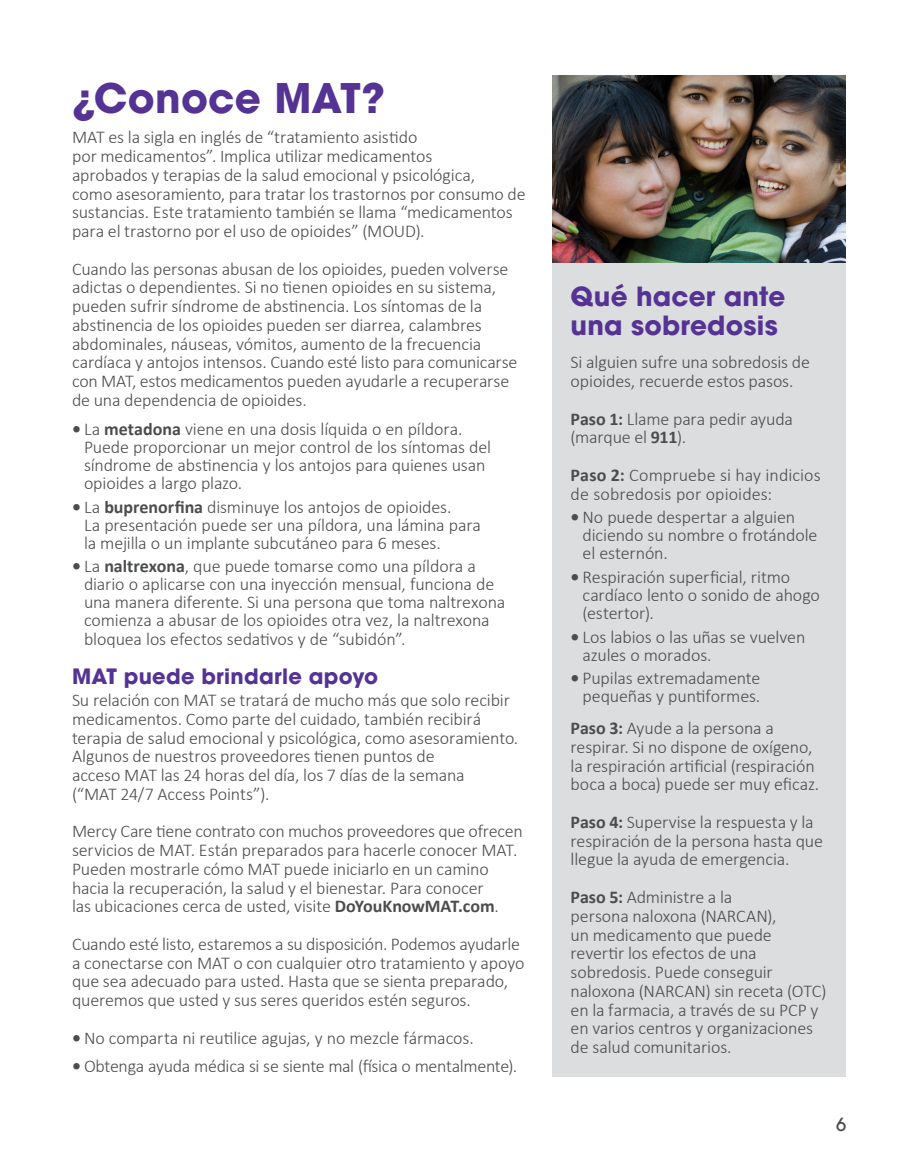
<style>
.page{position:relative;width:918px;height:1175px;background:#fff}
.page>*{position:absolute;margin:0;border:0;box-sizing:border-box;transform-origin:0 0}
.t1{font:700 40.5px "ITC Avant Garde Pro";letter-spacing:.005em;color:#553394}
.t2{font:700 26.25px/28.5px "ITC Avant Garde Pro";letter-spacing:.005em;color:#553394}
.t3{font:700 21px "ITC Avant Garde Pro";letter-spacing:.015em;color:#553394}
.t4{font:300 18px/18.8px "Calibri";letter-spacing:-.005em;color:#4b4c4d}
.t5{font:300 18px "Calibri";letter-spacing:-.025em;color:#4b4c4d}
.t6{font:500 18px "ITC Avant Garde Pro";color:#4b4c4d}
.s1{font-weight:700}
</style>
<div class="page">
<div style="left:553px;top:262px;width:293px;height:815px;background:#dcdddf"></div>
<img style="left:553px;top:75px;width:293px;height:187px">
<h2 class="t1" style="left:72px;top:71px;width:315px">¿Conoce MAT?</h2>
<p class="t4" style="left:72px;top:128px;width:455px">MAT es la sigla en inglés de “tratamiento asistido<br>por medicamentos”. Implica utilizar medicamentos<br>aprobados y terapias de la salud emocional y psicológica,<br>como asesoramiento, para tratar los trastornos por consumo de sustancias. Este tratamiento también se llama “medicamentos para el trastorno por el uso de opioides” (MOUD).</p>
<p class="t4" style="left:72px;top:259px;width:447px">Cuando las personas abusan de los opioides, pueden volverse adictas o dependientes. Si no tienen opioides en su sistema, pueden sufrir síndrome de abstinencia. Los síntomas de la abstinencia de los opioides pueden ser diarrea, calambres abdominales, náuseas, vómitos, aumento de la frecuencia cardíaca y antojos intensos. Cuando esté listo para comunicarse con MAT, estos medicamentos pueden ayudarle a recuperarse de una dependencia de opioides.</p>
<p class="t4" style="left:84px;top:420px;width:409px;line-height:18px;text-indent:-12px"><span class="s1">•</span> La <span class="s1">metadona</span> viene en una dosis líquida o en píldora.<br>Puede proporcionar un mejor control de los síntomas del síndrome de abstinencia y los antojos para quienes usan opioides a largo plazo.</p>
<p class="t4" style="left:84px;top:497px;width:399px;line-height:18px;text-indent:-12px"><span class="s1">•</span> La <span class="s1">buprenorfina</span> disminuye los antojos de opioides.<br>La presentación puede ser una píldora, una lámina para la mejilla o un implante subcutáneo para 6 meses.</p>
<p class="t4" style="left:84px;top:557px;width:423px;line-height:18px;text-indent:-12px"><span class="s1">•</span> La <span class="s1">naltrexona</span>, que puede tomarse como una píldora a diario o aplicarse con una inyección mensual, funciona de una manera diferente. Si una persona que toma naltrexona comienza a abusar de los opioides otra vez, la naltrexona bloquea los efectos sedativos y de “subidón”.</p>
<h3 class="t3" style="left:72px;top:662px;width:308px">MAT puede brindarle apoyo</h3>
<p class="t4" style="left:72px;top:690px;width:448px">Su relación con MAT se tratará de mucho más que solo recibir medicamentos. Como parte del cuidado, también recibirá terapia de salud emocional y psicológica, como asesoramiento.<br>Algunos de nuestros proveedores tienen puntos de<br>acceso MAT las 24 horas del día, los 7 días de la semana<br>(“MAT 24/7 Access Points”).</p>
<p class="t4" style="left:72px;top:821px;width:452px">Mercy Care tiene contrato con muchos proveedores que ofrecen servicios de MAT. Están preparados para hacerle conocer MAT.<br>Pueden mostrarle cómo MAT puede iniciarlo en un camino hacia la recuperación, la salud y el bienestar. Para conocer<br>las ubicaciones cerca de usted, visite <span class="s1">DoYouKnowMAT.com</span>.</p>
<p class="t4" style="left:72px;top:934px;width:454px">Cuando esté listo, estaremos a su disposición. Podemos ayudarle a conectarse con MAT o con cualquier otro tratamiento y apoyo que sea adecuado para usted. Hasta que se sienta preparado, queremos que usted y sus seres queridos estén seguros.</p>
<p class="t4" style="left:72px;top:1028px;width:403px"><span class="s1">•</span> No comparta ni reutilice agujas, y no mezcle fármacos.</p>
<p class="t5" style="left:72px;top:1054px;width:447px"><span class="s1">•</span> Obtenga ayuda médica si se siente mal (física o mentalmente).</p>
<h4 class="t2" style="left:571px;top:282px;width:216px">Qué hacer ante una sobredosis</h4>
<p class="t4" style="left:571px;top:353px;width:241px">Si alguien sufre una sobredosis de opioides, recuerde estos pasos.</p>
<p class="t4" style="left:571px;top:409px;width:224px"><span class="s1">Paso 1:</span> Llame para pedir ayuda (marque el <span class="s1">911</span>).</p>
<p class="t4" style="left:571px;top:465px;width:252px"><span class="s1">Paso 2:</span> Compruebe si hay indicios de sobredosis por opioides:</p>
<p class="t4" style="left:583px;top:508px;width:236px;line-height:18px;text-indent:-12px"><span class="s1">•</span> No puede despertar a alguien diciendo su nombre o frotándole el esternón.</p>
<p class="t4" style="left:583px;top:568px;width:239px;line-height:18px;text-indent:-12px"><span class="s1">•</span> Respiración superficial, ritmo cardíaco lento o sonido de ahogo (estertor).</p>
<p class="t4" style="left:583px;top:627px;width:224px;line-height:18px;text-indent:-12px"><span class="s1">•</span> Los labios o las uñas se vuelven azules o morados.</p>
<p class="t4" style="left:571px;top:669px;width:191px;line-height:18px;text-align:right"><span class="s1">•</span> Pupilas extremadamente pequeñas y puntiformes.</p>
<p class="t4" style="left:571px;top:718px;width:250px"><span class="s1">Paso 3:</span> Ayude a la persona a respirar. Si no dispone de oxígeno, la respiración artificial (respiración boca a boca) puede ser muy eficaz.</p>
<p class="t4" style="left:571px;top:812px;width:254px"><span class="s1">Paso 4:</span> Supervise la respuesta y la respiración de la persona hasta que llegue la ayuda de emergencia.</p>
<p class="t4" style="left:571px;top:887px;width:257px"><span class="s1">Paso 5:</span> Administre a la<br>persona naloxona (NARCAN),<br>un medicamento que puede revertir los efectos de una sobredosis. Puede conseguir naloxona (NARCAN) sin receta (OTC) en la farmacia, a través de su PCP y en varios centros y organizaciones de salud comunitarios.</p>
<p class="t6" style="left:836px;top:1113px;width:11px">6</p>
</div>
